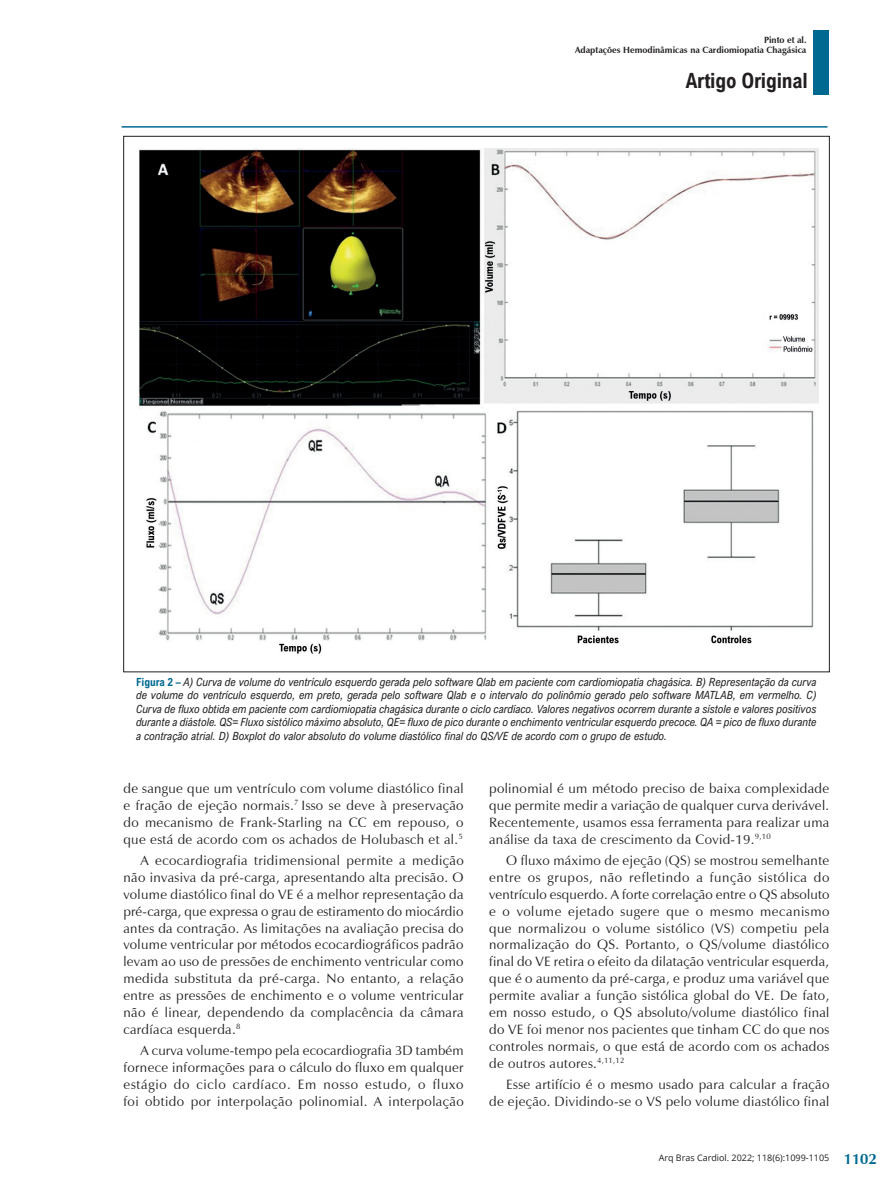
<style>
.page{position:relative;width:893px;height:1191px;background:#fff}
.page>*{position:absolute;margin:0;border:0;box-sizing:border-box;transform-origin:0 0}
.t1{font:700 21px "Arial Nova Cond";letter-spacing:-.01em;color:#231f20}
.t2{font:700 15px "Zapf Humanist 601 BT";color:#006991}
._01-TEXTO_BASICO{font:13.5px/17px "Zapf Humanist 601 BT";letter-spacing:.025em;color:#231f20;text-align:justify}
._05_LEGENDA_TABELA{font:italic 11.25px/13.5px "Arial Nova Cond";color:#231f20;text-align:justify}
.t3{font:700 9px/10.8px "Zapf Humanist 601 BT";color:#231f20;text-align:right}
.t4{font:9px "Open Sans";color:#231f20}
.s1{font-weight:700;font-style:normal;color:#006991}
</style>
<div class="page">
<hr style="left:122px;top:126px;width:705px;height:2px;background:#006991">
<div style="left:813px;top:30px;width:16px;height:64px;background:#006991"></div>
<img style="left:138px;top:149px;width:681px;height:505px">
<p class="t3" style="left:575px;top:34px;width:233px">Pinto et al.<br>Adaptações Hemodinâmicas na Cardiomiopatia Chagásica</p>
<h1 class="t1" style="left:686px;top:67px;width:124px">Artigo Original</h1>
<p class="_05_LEGENDA_TABELA" style="left:136px;top:674px;width:682px"><span class="s1">Figura 2 –</span> A) Curva de volume do ventrículo esquerdo gerada pelo software Qlab em paciente com cardiomiopatia chagásica. B) Representação da curva de volume do ventrículo esquerdo, em preto, gerada pelo software Qlab e o intervalo do polinômio gerado pelo software MATLAB, em vermelho. C)<br>Curva de fluxo obtida em paciente com cardiomiopatia chagásica durante o ciclo cardíaco. Valores negativos ocorrem durante a sístole e valores positivos durante a diástole. QS= Fluxo sistólico máximo absoluto, QE= fluxo de pico durante o enchimento ventricular esquerdo precoce. QA = pico de fluxo durante a contração atrial. D) Boxplot do valor absoluto do volume diastólico final do QS/VE de acordo com o grupo de estudo.</p>
<p class="_01-TEXTO_BASICO" style="left:123px;top:780px;width:342px">de sangue que um ventrículo com volume diastólico final e fração de ejeção normais.<sup>7</sup> Isso se deve à preservação do mecanismo de Frank-Starling na CC em repouso, o que está de acordo com os achados de Holubasch et al.<sup>5</sup></p>
<p class="_01-TEXTO_BASICO" style="left:123px;top:851px;width:342px;text-indent:17px">A ecocardiografia tridimensional permite a medição não invasiva da pré-carga, apresentando alta precisão. O volume diastólico final do VE é a melhor representação da pré-carga, que expressa o grau de estiramento do miocárdio antes da contração. As limitações na avaliação precisa do volume ventricular por métodos ecocardiográficos padrão levam ao uso de pressões de enchimento ventricular como medida substituta da pré-carga. No entanto, a relação entre as pressões de enchimento e o volume ventricular não é linear, dependendo da complacência da câmara cardíaca esquerda.<sup>8</sup></p>
<p class="_01-TEXTO_BASICO" style="left:123px;top:1042px;width:342px;text-indent:17px">A curva volume-tempo pela ecocardiografia 3D também fornece informações para o cálculo do fluxo em qualquer estágio do ciclo cardíaco. Em nosso estudo, o fluxo foi obtido por interpolação polinomial. A interpolação</p>
<p class="_01-TEXTO_BASICO" style="left:489px;top:780px;width:342px">polinomial é um método preciso de baixa complexidade que permite medir a variação de qualquer curva derivável.<br>Recentemente, usamos essa ferramenta para realizar uma análise da taxa de crescimento da Covid-19.<sup>9,10</sup></p>
<p class="_01-TEXTO_BASICO" style="left:489px;top:851px;width:342px;text-indent:17px">O fluxo máximo de ejeção (QS) se mostrou semelhante entre os grupos, não refletindo a função sistólica do ventrículo esquerdo. A forte correlação entre o QS absoluto e o volume ejetado sugere que o mesmo mecanismo que normalizou o volume sistólico (VS) competiu pela normalização do QS. Portanto, o QS/volume diastólico final do VE retira o efeito da dilatação ventricular esquerda, que é o aumento da pré-carga, e produz uma variável que permite avaliar a função sistólica global do VE. De fato, em nosso estudo, o QS absoluto/volume diastólico final do VE foi menor nos pacientes que tinham CC do que nos controles normais, o que está de acordo com os achados de outros autores.<sup>4,11,12</sup></p>
<p class="_01-TEXTO_BASICO" style="left:489px;top:1075px;width:342px;text-align:right">Esse artifício é o mesmo usado para calcular a fração de ejeção. Dividindo-se o VS pelo volume diastólico final</p>
<p class="t4" style="left:659px;top:1152px;width:172px">Arq Bras Cardiol. 2022; 118(6):1099-1105</p>
<p class="t2" style="left:844px;top:1149px;width:34px">1102</p>
</div>
